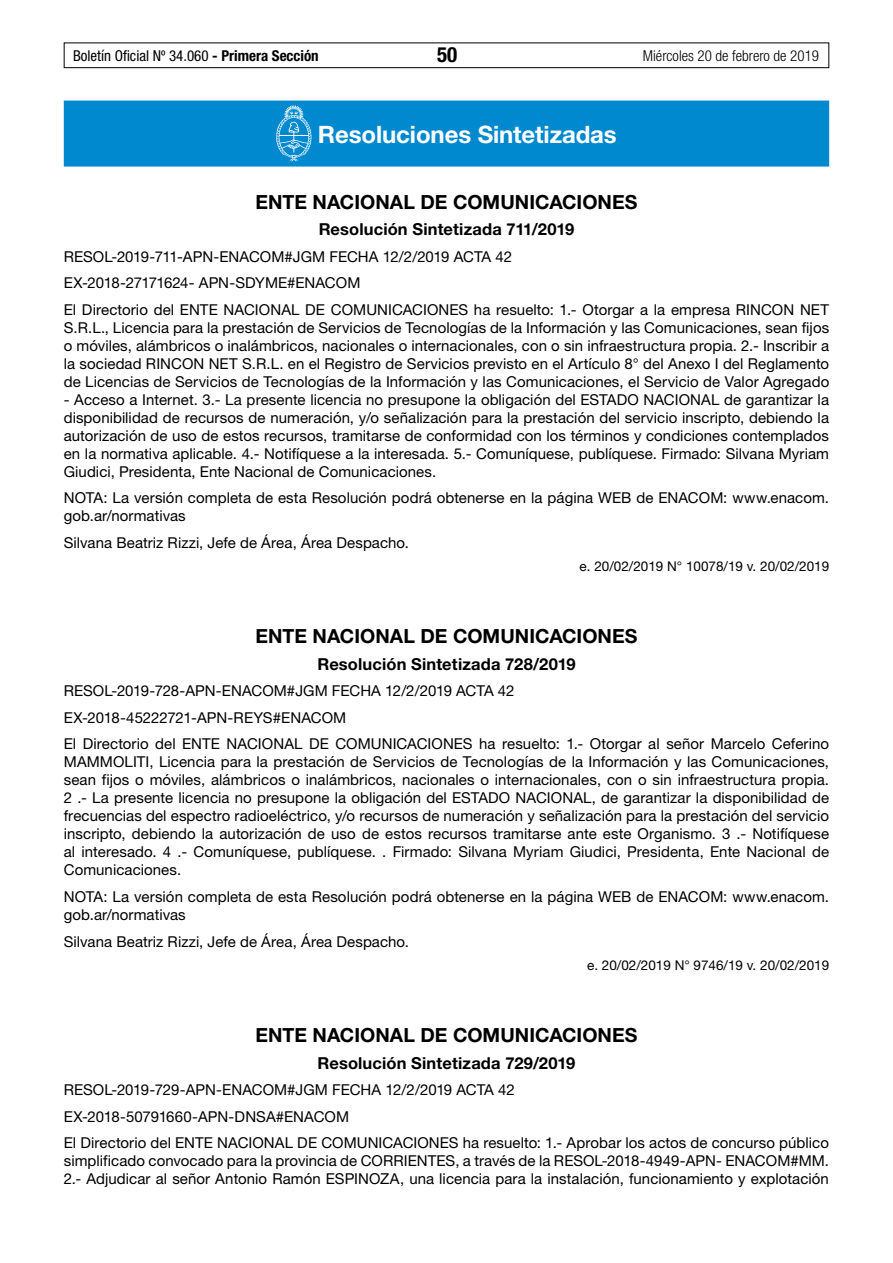
<style>
.page{position:relative;width:893px;height:1263px;background:#fff}
.page>*{position:absolute;margin:0;border:0;box-sizing:border-box;transform-origin:0 0}
.t1{font:700 24px "Helvetica Neue LT Std";letter-spacing:-.005em;color:#fff}
.t2{font:700 condensed 21px "Helvetica Neue LT Std";color:#000}
.t3{font:700 19.5px "Helvetica Neue LT Std";color:#000}
.t4{font:700 16.5px "Helvetica Neue LT Std";letter-spacing:.01em;color:#000}
.t5{font:15px/18px "Helvetica Neue LT Std";letter-spacing:.005em;color:#000}
.t6{font:condensed 15px "Helvetica Neue LT Std";color:#000}
.t7{font:300 condensed 15px "Helvetica Neue LT Std";color:#000}
.t8{font:13.5px "Helvetica Neue LT Std";color:#000}
.s1{font-weight:700}
</style>
<div class="page">
<div style="left:64px;top:43px;width:765px;height:25px;border:1px solid #000"></div>
<div style="left:64px;top:101px;width:765px;height:66px;background:#0089cf"></div>
<svg style="left:276px;top:105px;width:35px;height:56px"></svg>
<p class="t6" style="left:73px;top:47px;width:247px">Boletín Oficial Nº 34.060 <span class="s1">- Primera Sección</span></p>
<h2 class="t2" style="left:437px;top:42px;width:22px">50</h2>
<p class="t7" style="left:643px;top:47px;width:178px">Miércoles 20 de febrero de 2019</p>
<h1 class="t1" style="left:318px;top:120px;width:300px">Resoluciones Sintetizadas</h1>
<h3 class="t3" style="left:255px;top:190px;width:384px">ENTE NACIONAL DE COMUNICACIONES</h3>
<p class="t4" style="left:319px;top:219px;width:257px">Resolución Sintetizada 711/2019</p>
<p class="t5" style="left:64px;top:243px;width:767px;line-height:26.5px">RESOL-2019-711-APN-ENACOM#JGM FECHA 12/2/2019 ACTA 42<br>EX-2018-27171624- APN-SDYME#ENACOM<br>El Directorio del ENTE NACIONAL DE COMUNICACIONES ha resuelto: 1.- Otorgar a la empresa RINCON NET</p>
<p class="t5" style="left:64px;top:318px;width:767px;text-align:justify">S.R.L., Licencia para la prestación de Servicios de Tecnologías de la Información y las Comunicaciones, sean fijos o móviles, alámbricos o inalámbricos, nacionales o internacionales, con o sin infraestructura propia. 2.- Inscribir a la sociedad RINCON NET S.R.L. en el Registro de Servicios previsto en el Artículo 8° del Anexo I del Reglamento de Licencias de Servicios de Tecnologías de la Información y las Comunicaciones, el Servicio de Valor Agregado</p>
<p class="t5" style="left:64px;top:390px;width:767px;text-align:justify">- Acceso a Internet. 3.- La presente licencia no presupone la obligación del ESTADO NACIONAL de garantizar la disponibilidad de recursos de numeración, y/o señalización para la prestación del servicio inscripto, debiendo la autorización de uso de estos recursos, tramitarse de conformidad con los términos y condiciones contemplados en la normativa aplicable. 4.- Notifíquese a la interesada. 5.- Comuníquese, publíquese. Firmado: Silvana Myriam Giudici, Presidenta, Ente Nacional de Comunicaciones.</p>
<p class="t5" style="left:64px;top:489px;width:767px">NOTA: La versión completa de esta Resolución podrá obtenerse en la página WEB de ENACOM: www.enacom. gob.ar/normativas</p>
<p class="t5" style="left:64px;top:533px;width:347px">Silvana Beatriz Rizzi, Jefe de Área, Área Despacho.</p>
<p class="t8" style="left:580px;top:558px;width:251px">e. 20/02/2019 N° 10078/19 v. 20/02/2019</p>
<h3 class="t3" style="left:255px;top:624px;width:384px">ENTE NACIONAL DE COMUNICACIONES</h3>
<p class="t4" style="left:317px;top:654px;width:260px">Resolución Sintetizada 728/2019</p>
<p class="t5" style="left:64px;top:678px;width:767px;line-height:26.5px">RESOL-2019-728-APN-ENACOM#JGM FECHA 12/2/2019 ACTA 42<br>EX-2018-45222721-APN-REYS#ENACOM<br>El Directorio del ENTE NACIONAL DE COMUNICACIONES ha resuelto: 1.- Otorgar al señor Marcelo Ceferino</p>
<p class="t5" style="left:64px;top:753px;width:767px;text-align:justify">MAMMOLITI, Licencia para la prestación de Servicios de Tecnologías de la Información y las Comunicaciones, sean fijos o móviles, alámbricos o inalámbricos, nacionales o internacionales, con o sin infraestructura propia.<br>2 .- La presente licencia no presupone la obligación del ESTADO NACIONAL, de garantizar la disponibilidad de frecuencias del espectro radioeléctrico, y/o recursos de numeración y señalización para la prestación del servicio inscripto, debiendo la autorización de uso de estos recursos tramitarse ante este Organismo. 3 .- Notifíquese al interesado. 4 .- Comuníquese, publíquese. . Firmado: Silvana Myriam Giudici, Presidenta, Ente Nacional de Comunicaciones.</p>
<p class="t5" style="left:64px;top:887px;width:767px">NOTA: La versión completa de esta Resolución podrá obtenerse en la página WEB de ENACOM: www.enacom. gob.ar/normativas</p>
<p class="t5" style="left:64px;top:932px;width:347px">Silvana Beatriz Rizzi, Jefe de Área, Área Despacho.</p>
<p class="t8" style="left:587px;top:957px;width:244px">e. 20/02/2019 N° 9746/19 v. 20/02/2019</p>
<h3 class="t3" style="left:255px;top:1023px;width:384px">ENTE NACIONAL DE COMUNICACIONES</h3>
<p class="t4" style="left:318px;top:1052px;width:259px">Resolución Sintetizada 729/2019</p>
<p class="t5" style="left:64px;top:1076px;width:767px;line-height:26.5px">RESOL-2019-729-APN-ENACOM#JGM FECHA 12/2/2019 ACTA 42<br>EX-2018-50791660-APN-DNSA#ENACOM<br>El Directorio del ENTE NACIONAL DE COMUNICACIONES ha resuelto: 1.- Aprobar los actos de concurso público</p>
<p class="t5" style="left:64px;top:1151px;width:767px">simplificado convocado para la provincia de CORRIENTES, a través de la RESOL-2018-4949-APN- ENACOM#MM.<br>2.- Adjudicar al señor Antonio Ramón ESPINOZA, una licencia para la instalación, funcionamiento y explotación</p>
</div>
